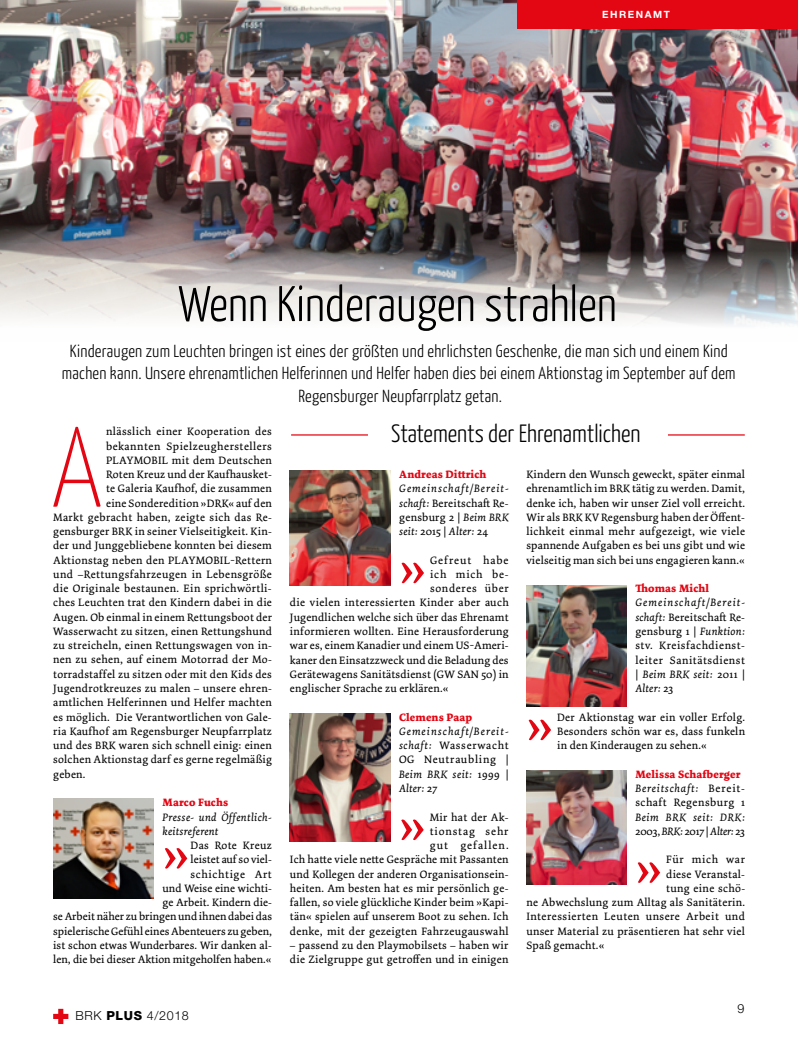
<style>
.page{position:relative;width:798px;height:1063px;background:#fff}
.page>*{position:absolute;margin:0;border:0;box-sizing:border-box;transform-origin:0 0}
.t1{font:100 113.12px "Yanone Kaffeesatz";color:#e30613}
.t2{font:55px "Dolly Pro";color:#e30613}
.t3{font:300 50px "Yanone Kaffeesatz";color:#000}
.t4{font:300 25px "Yanone Kaffeesatz";color:#000}
.t5{font:300 17.5px/22.5px "Yanone Kaffeesatz";letter-spacing:.015em;color:#000;text-align:center}
.t6{font:300 12.5px "Helvetica Neue LT Std";letter-spacing:.05em;color:#000}
.t7{font:11.25px/14.2px "Dolly Pro";letter-spacing:.02em;color:#000;text-align:justify}
.t8{font:11.25px/14.2px "Dolly Pro";color:#000;text-align:right}
.t9{font:italic 11.25px/14.2px "Dolly Pro";letter-spacing:.035em;color:#000}
.t10{font:11.25px/14.2px "Dolly Pro";letter-spacing:.04em;color:#000}
.t11{font:700 11.25px "Dolly Pro";letter-spacing:.015em;color:#e30613}
.t12{font:11.25px "Dolly Pro";letter-spacing:.045em;color:#000}
.t13{font:11.25px "Dolly Pro";letter-spacing:.055em;color:#000}
.t14{font:11.25px "Dolly Pro";letter-spacing:.08em;color:#000}
.t15{font:11.25px "Dolly Pro";letter-spacing:.065em;color:#000}
.t16{font:700 10px "Helvetica Neue LT Std";letter-spacing:.15em;color:#fff}
.s1{font-style:italic}
.s2{font-weight:700;color:#e30613}
.s3{font-style:normal}
.s4{font-weight:800}
</style>
<div class="page">
<img style="left:0;top:0;width:797px;height:326px">
<img style="left:53px;top:799px;width:101px;height:100px">
<img style="left:526px;top:770px;width:100px;height:114px">
<img style="left:290px;top:471px;width:100px;height:114px">
<img style="left:526px;top:585px;width:100px;height:121px">
<img style="left:289px;top:713px;width:101px;height:129px">
<hr style="left:667px;top:434px;width:77px;height:2px;background:#e30613">
<hr style="left:291px;top:434px;width:77px;height:2px;background:#e30613">
<svg style="left:53px;top:1009px;width:15px;height:15px"></svg>
<div style="left:517px;top:0;width:280px;height:28px;background:#e30613"></div>
<p class="t16" style="left:602px;top:8px;width:69px">EHRENAMT</p>
<h3 class="t3" style="left:178px;top:273px;width:439px">Wenn Kinderaugen strahlen</h3>
<p class="t5" style="left:62px;top:339px;width:675px">Kinderaugen zum Leuchten bringen ist eines der größten und ehrlichsten Geschenke, die man sich und einem Kind machen kann. Unsere ehrenamtlichen Helferinnen und Helfer haben dies bei einem Aktionstag im September auf dem<br>Regensburger Neupfarrplatz getan.</p>
<h1 class="t1" style="left:52px;top:399px;width:51px">A</h1>
<p class="t7" style="left:106px;top:424px;width:167px">nlässlich einer Kooperation des</p>
<h3 class="t4" style="left:391px;top:418px;width:250px">Statements der Ehrenamtlichen</h3>
<p class="t7" style="left:526px;top:467px;width:220px">Kindern den Wunsch geweckt, später einmal ehrenamtlich im BRK tätig zu werden. Damit, denke ich, haben wir unser Ziel voll erreicht.<br>Wir als BRK KV Regensburg haben der Öffent&shy;lichkeit einmal mehr aufgezeigt, wie viele spannende Aufgaben es bei uns gibt und wie vielseitig man sich bei uns engagieren kann.«</p>
<p class="t11" style="left:635px;top:581px;width:75px">Thomas Michl</p>
<p class="t7" style="left:635px;top:596px;width:111px"><span class="s1">Gemeinschaft/Bereit&shy;schaft:</span> Bereitschaft Re&shy;gensburg 1 | <span class="s1">Funktion: </span>stv. Kreisfachdienst&shy;leiter Sanitätsdienst | <span class="s1">Beim BRK seit:</span> 2011 | <span class="s1">Alter:</span> 23</p>
<h2 class="t2" style="left:526px;top:690px;width:30px">»</h2>
<p class="t7" style="left:557px;top:710px;width:189px">Der Aktionstag war ein voller Erfolg.<br>Besonders schön war es, dass funkeln in den Kinderaugen zu sehen.«</p>
<p class="t10" style="left:635px;top:767px;width:111px"><span class="s2">Melissa Schafberger<br></span><span class="s1">Bereitschaft:</span> Bereit&shy;schaft Regensburg 1</p>
<p class="t9" style="left:635px;top:810px;width:111px">Beim BRK seit: DRK:<br><span class="s3">2003,</span> BRK: <span class="s3">2017 |</span> Alter: <span class="s3">23</span></p>
<h2 class="t2" style="left:635px;top:833px;width:30px">»</h2>
<p class="t12" style="left:106px;top:439px;width:167px">bekannten Spielzeugherstellers</p>
<p class="t7" style="left:106px;top:453px;width:167px">PLAYMOBIL mit dem Deutschen</p>
<p class="t7" style="left:106px;top:467px;width:167px">Roten Kreuz und der Kaufhausket-</p>
<p class="t7" style="left:106px;top:481px;width:167px">te Galeria Kaufhof, die zusammen</p>
<p class="t7" style="left:106px;top:496px;width:167px">eine Sonderedition »DRK« auf den</p>
<p class="t7" style="left:53px;top:510px;width:220px">Markt gebracht haben, zeigte sich das Re-</p>
<p class="t7" style="left:53px;top:524px;width:220px">gensburger BRK in seiner Vielseitigkeit. Kin-</p>
<p class="t7" style="left:53px;top:539px;width:220px">der und Junggebliebene konnten bei diesem</p>
<p class="t7" style="left:53px;top:553px;width:220px">Aktionstag neben den PLAYMOBIL-Rettern</p>
<p class="t7" style="left:53px;top:567px;width:220px">und –Rettungsfahrzeugen in Lebensgröße</p>
<p class="t7" style="left:53px;top:581px;width:220px">die Originale bestaunen. Ein sprichwörtli-</p>
<p class="t7" style="left:53px;top:596px;width:220px">ches Leuchten trat den Kindern dabei in die</p>
<p class="t7" style="left:53px;top:610px;width:220px">Augen. Ob einmal in einem Rettungsboot der</p>
<p class="t7" style="left:53px;top:624px;width:220px">Wasserwacht zu sitzen, einen Rettungshund</p>
<p class="t7" style="left:53px;top:638px;width:220px">zu streicheln, einen Rettungswagen von in-</p>
<p class="t7" style="left:53px;top:653px;width:220px">nen zu sehen, auf einem Motorrad der Mo-</p>
<p class="t7" style="left:53px;top:667px;width:220px">torradstaffel zu sitzen oder mit den Kids des</p>
<p class="t7" style="left:53px;top:681px;width:220px">Jugendrotkreuzes zu malen – unsere ehren-</p>
<p class="t7" style="left:53px;top:695px;width:220px">amtlichen Helferinnen und Helfer machten</p>
<p class="t7" style="left:53px;top:710px;width:220px">es möglich. Die Verantwortlichen von Gale-</p>
<p class="t7" style="left:53px;top:724px;width:220px">ria Kaufhof am Regensburger Neupfarrplatz</p>
<p class="t7" style="left:53px;top:738px;width:220px">und des BRK waren sich schnell einig: einen</p>
<p class="t7" style="left:53px;top:753px;width:220px">solchen Aktionstag darf es gerne regelmäßig</p>
<p class="t7" style="left:53px;top:767px;width:34px">geben.</p>
<p class="t11" style="left:162px;top:795px;width:67px">Marco Fuchs</p>
<p class="t9" style="left:162px;top:810px;width:111px">Presse- und Öffentlich&shy;keitsreferent</p>
<h2 class="t2" style="left:162px;top:818px;width:30px">»</h2>
<p class="t11" style="left:399px;top:467px;width:88px">Andreas Dittrich</p>
<p class="t9" style="left:399px;top:481px;width:111px;text-align:justify">Gemeinschaft/Bereit&shy;schaft: <span class="s3">Bereitschaft Re&shy;gensburg 2 |</span> Beim BRK seit: <span class="s3">2015 |</span> Alter: <span class="s3">24</span></p>
<h2 class="t2" style="left:399px;top:533px;width:30px">»</h2>
<p class="t14" style="left:430px;top:553px;width:80px">Gefreut habe</p>
<p class="t15" style="left:430px;top:567px;width:80px">ich mich be-</p>
<p class="t13" style="left:430px;top:581px;width:80px">sonderes über</p>
<p class="t7" style="left:290px;top:596px;width:220px">die vielen interessierten Kinder aber auch</p>
<p class="t7" style="left:290px;top:610px;width:220px">Jugendlichen welche sich über das Ehrenamt</p>
<p class="t7" style="left:290px;top:624px;width:220px">informieren wollten. Eine Herausforderung</p>
<p class="t7" style="left:290px;top:638px;width:220px">war es, einem Kanadier und einem US-Ameri-</p>
<p class="t7" style="left:290px;top:653px;width:220px">kaner den Einsatzzweck und die Beladung des</p>
<p class="t7" style="left:290px;top:667px;width:220px">Gerätewagens Sanitätsdienst (GW SAN 50) in</p>
<p class="t7" style="left:290px;top:681px;width:160px">englischer Sprache zu erklären.«</p>
<p class="t11" style="left:399px;top:710px;width:75px">Clemens Paap</p>
<p class="t9" style="left:399px;top:724px;width:111px;text-align:justify">Gemeinschaft/Bereit&shy;schaft: <span class="s3">Wasserwacht OG Neutraubling | </span>Beim BRK seit: <span class="s3">1999 | </span>Alter: <span class="s3">27</span></p>
<h2 class="t2" style="left:399px;top:790px;width:30px">»</h2>
<p class="t7" style="left:290px;top:810px;width:220px;text-align:right">Mir hat der Ak-<br>tionstag sehr<br>gut gefallen.<br>Ich hatte viele nette Gespräche mit Passanten und Kollegen der anderen Organisationsein&shy;heiten. Am besten hat es mir persönlich ge&shy;fallen, so viele glückliche Kinder beim »Kapi&shy;tän« spielen auf unserem Boot zu sehen. Ich denke, mit der gezeigten Fahrzeugauswahl</p>
<p class="t7" style="left:290px;top:938px;width:220px">– passend zu den Playmobilsets – haben wir die Zielgruppe gut getroffen und in einigen</p>
<p class="t8" style="left:53px;top:838px;width:220px">Das Rote Kreuz<br>leistet auf so viel-<br>schichtige Art<br>und Weise eine wichti-<br>ge Arbeit. Kindern die-<br>se Arbeit näher zu bringen und ihnen dabei das spielerische Gefühl eines Abenteuers zu geben, ist schon etwas Wunderbares. Wir danken al&shy;len, die bei dieser Aktion mitgeholfen haben.«</p>
<p class="t13" style="left:666px;top:852px;width:80px">Für mich war</p>
<p class="t7" style="left:666px;top:867px;width:80px">diese Veranstal-</p>
<p class="t7" style="left:666px;top:881px;width:80px">tung eine schö-</p>
<p class="t7" style="left:526px;top:895px;width:220px">ne Abwechslung zum Alltag als Sanitäterin.</p>
<p class="t10" style="left:526px;top:910px;width:220px">Interessierten Leuten unsere Arbeit und</p>
<p class="t7" style="left:526px;top:924px;width:220px">unser Material zu präsentieren hat sehr viel</p>
<p class="t7" style="left:526px;top:938px;width:80px">Spaß gemacht.«</p>
<p class="t6" style="left:76px;top:1008px;width:115px">BRK <span class="s4">PLUS</span> 4/2018</p>
<p class="t6" style="left:737px;top:1001px;width:8px">9</p>
</div>
